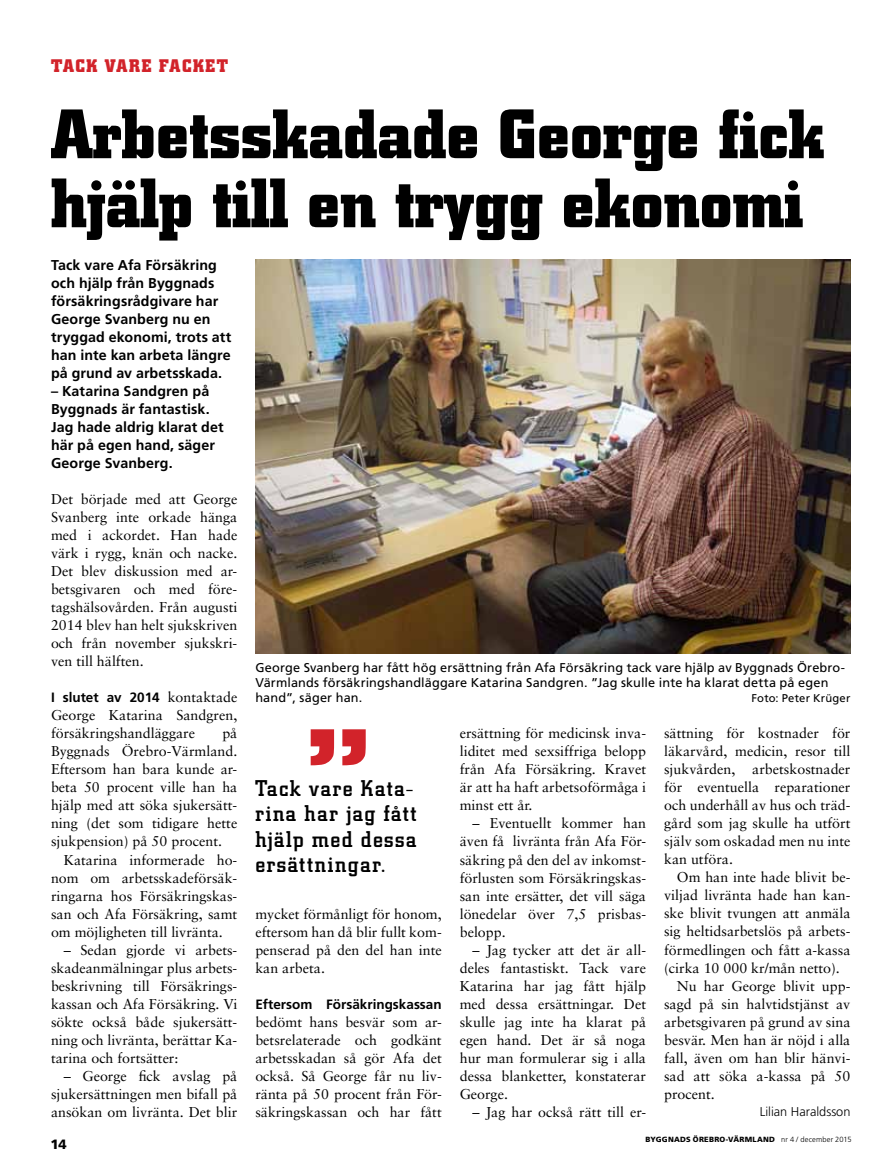
<style>
.page{position:relative;width:893px;height:1170px;background:#fff}
.page>*{position:absolute;margin:0;border:0;box-sizing:border-box;transform-origin:0 0}
.t1{font:800 96px "Rockwell";color:#d2232a}
.t2{font:700 69px/69px "City";color:#000}
.t3{font:500 22.5px/25.5px "City";letter-spacing:.07em;color:#000}
.t4{font:700 18px "City";color:#d2232a}
.t5{font:14.25px/18px "Sabon";color:#000;text-align:justify}
.t6{font:700 14.25px/18px "Frutiger";letter-spacing:.005em;color:#000}
.t7{font:700 13.5px "Frutiger";color:#000}
.t8{font:900 13.5px "Frutiger";color:#000}
.t9{font:12.75px/15px "Frutiger";letter-spacing:.01em;color:#000}
.t10{font:300 12.75px "Frutiger";color:#000}
.t11{font:11.25px "Frutiger";letter-spacing:.015em;color:#000}
.t12{font:900 7.5px "Frutiger";letter-spacing:.03em;color:#000}
.s1{font-family:"Sabon";font-weight:400;font-size:14.25px}
.s2{font-weight:300}
</style>
<div class="page">
<img style="left:255px;top:259px;width:595px;height:394px">
<p class="t4" style="left:51px;top:56px;width:13px">tack</p>
<p class="t4" style="left:105px;top:56px;width:13px">vare</p>
<p class="t4" style="left:159px;top:56px;width:13px">facket</p>
<h2 class="t2" style="left:51px;top:101px;width:775px">Arbetsskadade George fick hjälp till en trygg ekonomi</h2>
<p class="t6" style="left:51px;top:256px;width:182px">Tack vare Afa Försäkring och hjälp från Byggnads försäkringsrådgivare har<br>George Svanberg nu en tryggad ekonomi, trots att han inte kan arbeta längre på grund av arbetsskada.</p>
<p class="t6" style="left:51px;top:382px;width:174px">– Katarina Sandgren på<br>Byggnads är fantastisk.<br>Jag hade aldrig klarat det här på egen hand, säger<br>George Svanberg.</p>
<p class="t5" style="left:51px;top:490px;width:188px">Det började med att George Svanberg inte orkade hänga med i ackordet. Han hade värk i rygg, knän och nacke.<br>Det blev diskussion med ar&shy;betsgivaren och med före&shy;tagshälsovården. Från augusti 2014 blev han helt sjukskriven och från november sjukskri&shy;ven till hälften.</p>
<p class="t7" style="left:51px;top:689px;width:188px">I slutet av 2014 <span class="s1">kontaktade</span></p>
<p class="t5" style="left:51px;top:706px;width:188px">George Katarina Sandgren, försäkringshandläggare</p>
<p class="t5" style="left:51px;top:724px;width:188px;text-indent:171px">på Byggnads Örebro-Värmland.<br>Eftersom han bara kunde ar&shy;beta 50 procent ville han ha hjälp med att söka sjukersätt&shy;ning (det som tidigare hette sjukpension) på 50 procent.</p>
<p class="t5" style="left:51px;top:850px;width:188px;text-indent:13px">Katarina informerade ho&shy;nom om arbetsskadeförsäk&shy;ringarna hos Försäkringskas&shy;san och Afa Försäkring, samt om möjligheten till livränta.</p>
<p class="t5" style="left:51px;top:940px;width:188px;text-indent:13px">– Sedan gjorde vi arbets&shy;skadeanmälningar plus arbets&shy;beskrivning till Försäkrings&shy;kassan och Afa Försäkring. Vi sökte också både sjukersätt&shy;ning och livränta, berättar Ka&shy;tarina och fortsätter:</p>
<p class="t5" style="left:51px;top:1066px;width:188px;text-indent:13px">– George fick avslag på sjukersättningen men bifall på ansökan om livränta. Det blir</p>
<p class="t8" style="left:50px;top:1135px;width:18px">14</p>
<p class="t9" style="left:255px;top:659px;width:591px">George Svanberg har fått hög ersättning från Afa Försäkring tack vare hjälp av Byggnads Örebro-<br>Värmlands försäkringshandläggare Katarina Sandgren. ”Jag skulle inte ha klarat detta på egen hand”, säger han.</p>
<p class="t11" style="left:751px;top:691px;width:100px">Foto: Peter Krüger</p>
<h1 class="t1" style="left:304px;top:706px;width:71px">”</h1>
<h3 class="t3" style="left:255px;top:775px;width:163px">Tack vare Kata&shy;rina har jag fått hjälp med dessa ersättningar.</h3>
<p class="t5" style="left:255px;top:904px;width:188px">mycket förmånligt för honom, eftersom han då blir fullt kom&shy;penserad på den del han inte kan arbeta.</p>
<p class="t7" style="left:255px;top:995px;width:188px">Eftersom Försäkringskassan</p>
<p class="t5" style="left:255px;top:1012px;width:188px">bedömt hans besvär som ar&shy;betsrelaterade och godkänt arbetsskadan så gör Afa det också. Så George får nu liv&shy;ränta på 50 procent från För&shy;säkringskassan och har fått</p>
<p class="t5" style="left:460px;top:724px;width:188px">ersättning för medicinsk inva&shy;liditet med sexsiffriga belopp från Afa Försäkring. Kravet är att ha haft arbetsoförmåga i minst ett år.</p>
<p class="t5" style="left:460px;top:814px;width:188px;text-indent:13px">– Eventuellt kommer han även få livränta från Afa För&shy;säkring på den del av inkomst&shy;förlusten som Försäkringskas&shy;san inte ersätter, det vill säga lönedelar över 7,5 prisbas&shy;belopp.</p>
<p class="t5" style="left:460px;top:940px;width:188px;text-indent:13px">– Jag tycker att det är all&shy;deles fantastiskt. Tack vare Katarina har jag fått hjälp med dessa ersättningar. Det skulle jag inte ha klarat på egen hand. Det är så noga hur man formulerar sig i alla dessa blanketter, konstaterar George.</p>
<p class="t5" style="left:472px;top:1102px;width:175px">– Jag har också rätt till er-</p>
<p class="t5" style="left:664px;top:724px;width:188px">sättning för kostnader för läkarvård, medicin, resor till sjukvården, arbetskostnader för eventuella reparationer och underhåll av hus och träd&shy;gård som jag skulle ha utfört själv som oskadad men nu inte kan utföra.</p>
<p class="t5" style="left:677px;top:868px;width:175px">Om han inte hade blivit be-</p>
<p class="t5" style="left:664px;top:886px;width:188px">viljad livränta hade han kan-</p>
<p class="t5" style="left:664px;top:904px;width:188px">ske blivit tvungen att anmäla</p>
<p class="t5" style="left:664px;top:922px;width:188px">sig heltidsarbetslös på arbets-</p>
<p class="t5" style="left:664px;top:940px;width:188px">förmedlingen och fått a-kassa</p>
<p class="t5" style="left:664px;top:958px;width:177px">(cirka 10 000 kr/mån netto).</p>
<p class="t5" style="left:677px;top:976px;width:175px">Nu har George blivit upp-</p>
<p class="t5" style="left:664px;top:994px;width:188px">sagd på sin halvtidstjänst av</p>
<p class="t5" style="left:664px;top:1012px;width:188px">arbetsgivaren på grund av sina</p>
<p class="t5" style="left:664px;top:1030px;width:188px">besvär. Men han är nöjd i alla</p>
<p class="t5" style="left:664px;top:1048px;width:188px">fall, även om han blir hänvi-</p>
<p class="t5" style="left:664px;top:1066px;width:188px">sad att söka a-kassa på 50</p>
<p class="t5" style="left:664px;top:1084px;width:52px">procent.</p>
<p class="t10" style="left:760px;top:1104px;width:92px">Lilian Haraldsson</p>
<p class="t12" style="left:646px;top:1134px;width:207px">BYGGNADS ÖREBRO-VÄRMLAND <span class="s2">nr 4 / december 2015</span></p>
</div>
